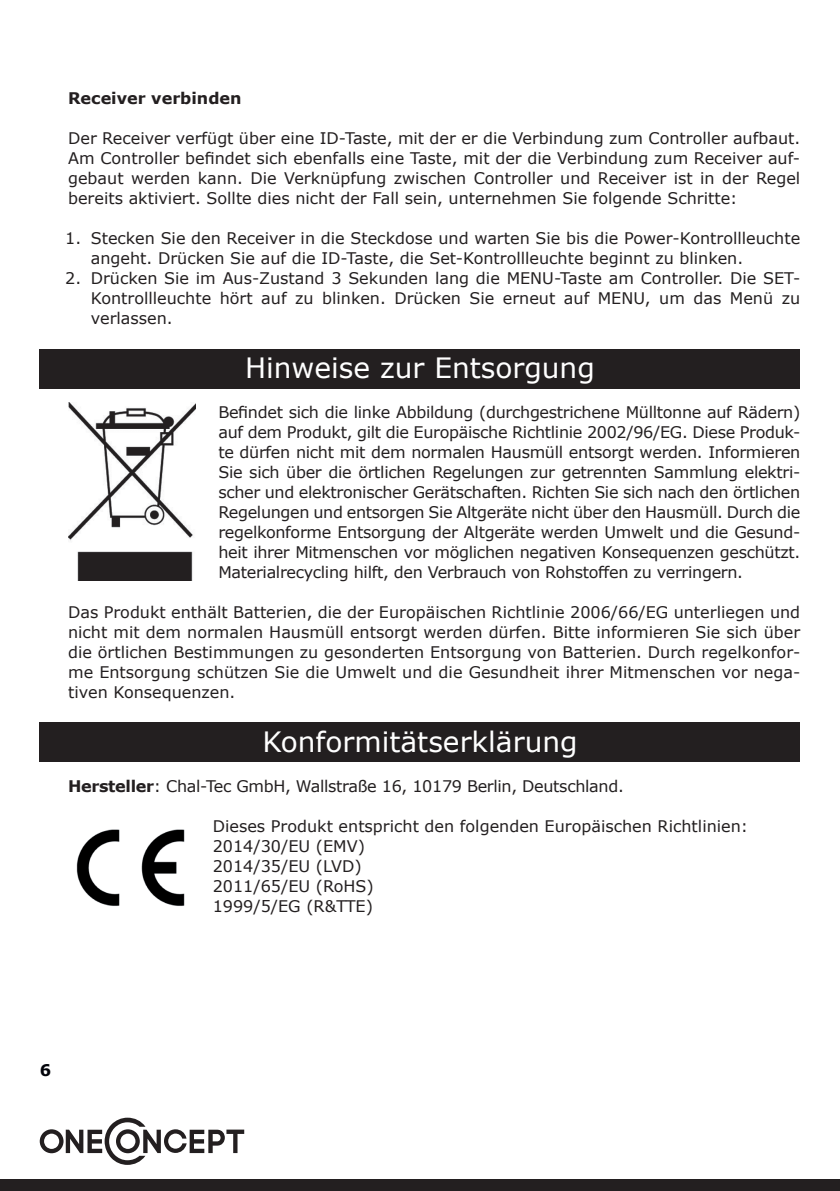
<style>
.page{position:relative;width:840px;height:1191px;background:#fff}
.page>*{position:absolute;margin:0;border:0;box-sizing:border-box;transform-origin:0 0}
.t1{font:28px "Verdana";color:#fff}
.t2{font:16px/20px "Verdana";color:#231f20;text-align:justify}
.t3{font:16px "Verdana";letter-spacing:-.02em;color:#231f20}
.t4{font:700 16px "Verdana";color:#231f20}
.t5{font:700 16px "Verdana";color:#03040a}
.s1{font-weight:700}
</style>
<div class="page">
<div style="left:0;top:1179px;width:839px;height:12px;background:#231f20"></div>
<svg style="left:40px;top:1117px;width:204px;height:47px"></svg>
<div style="left:40px;top:349px;width:759px;height:39px;background:#231f20"></div>
<div style="left:40px;top:721px;width:759px;height:40px;background:#231f20"></div>
<img style="left:68px;top:402px;width:127px;height:178px">
<img style="left:76px;top:829px;width:109px;height:77px">
<p class="t4" style="left:68px;top:87px;width:175px">Receiver verbinden</p>
<p class="t2" style="left:68px;top:128px;width:733px">Der Receiver verfügt über eine ID-Taste, mit der er die Verbindung zum Controller aufbaut.<br>Am Controller befindet sich ebenfalls eine Taste, mit der die Verbindung zum Receiver auf&shy;gebaut werden kann. Die Verknüpfung zwischen Controller und Receiver ist in der Regel bereits aktiviert. Sollte dies nicht der Fall sein, unternehmen Sie folgende Schritte:</p>
<p class="t2" style="left:91px;top:228px;width:710px;text-indent:-26px">1. Stecken Sie den Receiver in die Steckdose und warten Sie bis die Power-Kontrollleuchte angeht. Drücken Sie auf die ID-Taste, die Set-Kontrollleuchte beginnt zu blinken.</p>
<p class="t2" style="left:91px;top:268px;width:710px;text-indent:-26px">2. Drücken Sie im Aus-Zustand 3 Sekunden lang die MENU-Taste am Controller. Die SET-Kontrollleuchte hört auf zu blinken. Drücken Sie erneut auf MENU, um das Menü zu verlassen.</p>
<h1 class="t1" style="left:245px;top:349px;width:351px">Hinweise zur Entsorgung</h1>
<p class="t2" style="left:218px;top:402px;width:583px">Befindet sich die linke Abbildung (durchgestrichene Mülltonne auf Rädern) auf dem Produkt, gilt die Europäische Richtlinie 2002/96/EG. Diese Produk&shy;te dürfen nicht mit dem normalen Hausmüll entsorgt werden. Informieren Sie sich über die örtlichen Regelungen zur getrennten Sammlung elektri&shy;scher und elektronischer Gerätschaften. Richten Sie sich nach den örtlichen Regelungen und entsorgen Sie Altgeräte nicht über den Hausmüll. Durch die regelkonforme Entsorgung der Altgeräte werden Umwelt und die Gesund&shy;heit ihrer Mitmenschen vor möglichen negativen Konsequenzen geschützt.<br>Materialrecycling hilft, den Verbrauch von Rohstoffen zu verringern.</p>
<p class="t2" style="left:68px;top:602px;width:733px">Das Produkt enthält Batterien, die der Europäischen Richtlinie 2006/66/EG unterliegen und nicht mit dem normalen Hausmüll entsorgt werden dürfen. Bitte informieren Sie sich über die örtlichen Bestimmungen zu gesonderten Entsorgung von Batterien. Durch regelkonfor&shy;me Entsorgung schützen Sie die Umwelt und die Gesundheit ihrer Mitmenschen vor nega&shy;tiven Konsequenzen.</p>
<h1 class="t1" style="left:262px;top:722px;width:316px">Konformitätserklärung</h1>
<p class="t3" style="left:68px;top:775px;width:557px"><span class="s1">Hersteller</span>: Chal-Tec GmbH, Wallstraße 16, 10179 Berlin, Deutschland.</p>
<p class="t2" style="left:212px;top:816px;width:536px;text-align:left">Dieses Produkt entspricht den folgenden Europäischen Richtlinien:<br>2014/30/EU (EMV)<br>2014/35/EU (LVD)<br>2011/65/EU (RoHS)<br>1999/5/EG (R&amp;TTE)</p>
<p class="t5" style="left:40px;top:1058px;width:13px">6</p>
</div>
